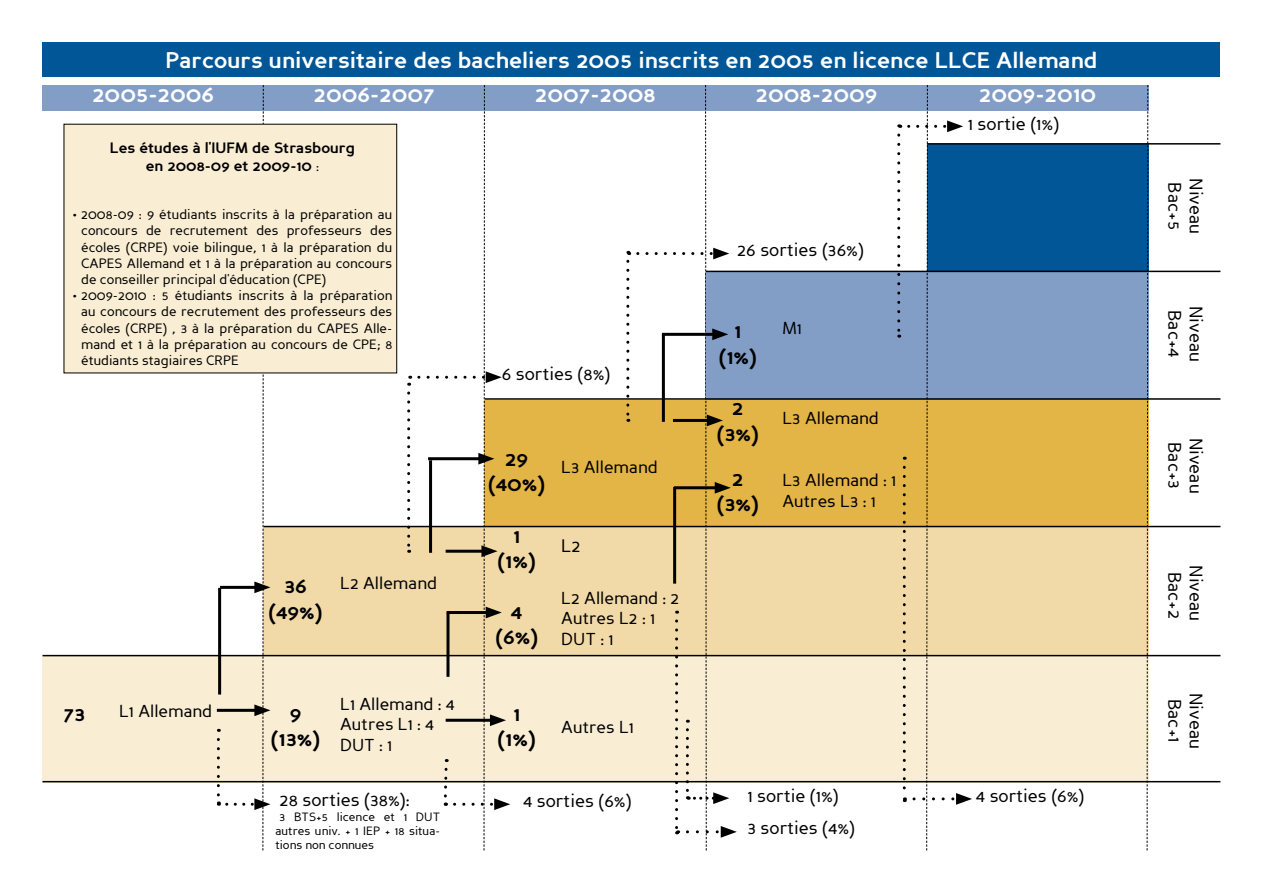
<style>
.page{position:relative;width:1263px;height:893px;background:#fff}
.page>*{position:absolute;margin:0;border:0;box-sizing:border-box;transform-origin:0 0}
.t1{font:700 22.5px "Perspective Sans";color:#fff}
.t2{font:700 21px/25.2px "Perspective Sans";color:#000;text-align:center}
.t3{font:18px/21.6px "Perspective Sans";color:#000;text-align:center}
.t4{font:17.25px/20.7px "Perspective Sans";color:#000}
.t5{font:700 15px/18px "Perspective Sans";color:#000;text-align:center}
.t6{font:13.5px/16.2px "Perspective Sans";color:#000;text-align:justify}
.t7{font:12px/14.4px "Perspective Sans";color:#000;text-align:justify}
.s1{font-weight:400;font-size:13.5px}
</style>
<div class="page">
<div style="left:43px;top:655px;width:221px;height:127px;background:#f9edd4"></div>
<div style="left:485px;top:400px;width:221px;height:127px;background:#e3b446"></div>
<div style="left:264px;top:655px;width:221px;height:127px;background:#f9edd4"></div>
<div style="left:927px;top:145px;width:221px;height:127px;background:#005697"></div>
<div style="left:927px;top:272px;width:221px;height:128px;background:#829ec7"></div>
<div style="left:706px;top:272px;width:221px;height:128px;background:#829ec7"></div>
<div style="left:706px;top:400px;width:221px;height:127px;background:#e3b446"></div>
<div style="left:927px;top:400px;width:221px;height:127px;background:#e3b446"></div>
<div style="left:264px;top:527px;width:221px;height:128px;background:#f1daa7"></div>
<div style="left:485px;top:527px;width:221px;height:128px;background:#f1daa7"></div>
<div style="left:706px;top:527px;width:221px;height:128px;background:#f1daa7"></div>
<div style="left:927px;top:527px;width:221px;height:128px;background:#f1daa7"></div>
<div style="left:927px;top:655px;width:221px;height:127px;background:#f9edd4"></div>
<div style="left:706px;top:655px;width:221px;height:127px;background:#f9edd4"></div>
<div style="left:485px;top:655px;width:221px;height:127px;background:#f9edd4"></div>
<div style="left:927px;top:85px;width:221px;height:26px;background:#829ec7"></div>
<div style="left:706px;top:85px;width:221px;height:26px;background:#829ec7"></div>
<div style="left:485px;top:85px;width:221px;height:26px;background:#829ec7"></div>
<div style="left:264px;top:85px;width:221px;height:26px;background:#829ec7"></div>
<div style="left:43px;top:85px;width:221px;height:26px;background:#829ec7"></div>
<div style="left:43px;top:43px;width:1177px;height:34px;background:#005697"></div>
<hr style="left:43px;top:655px;width:1177px;height:1px;background:#000">
<hr style="left:485px;top:398px;width:735px;height:2px;background:#000">
<hr style="left:927px;top:143px;width:293px;height:2px;background:#000">
<hr style="left:706px;top:271px;width:514px;height:1px;background:#000">
<hr style="left:264px;top:526px;width:956px;height:1px;background:#000">
<svg style="left:1146px;top:85px;width:2px;height:766px"></svg>
<hr style="left:43px;top:781px;width:1177px;height:1px;background:#000">
<hr style="left:218px;top:709px;width:42px;height:3px;background:#000">
<hr style="left:222px;top:586px;width:38px;height:3px;background:#000">
<hr style="left:218px;top:588px;width:3px;height:106px;background:#000">
<svg style="left:217px;top:739px;width:3px;height:67px"></svg>
<svg style="left:626px;top:261px;width:3px;height:161px"></svg>
<svg style="left:407px;top:393px;width:3px;height:160px"></svg>
<svg style="left:409px;top:376px;width:2px;height:10px"></svg>
<svg style="left:419px;top:85px;width:91px;height:765px"></svg>
<svg style="left:638px;top:85px;width:99px;height:766px"></svg>
<svg style="left:897px;top:85px;width:75px;height:766px"></svg>
<svg style="left:227px;top:85px;width:43px;height:765px"></svg>
<div style="left:64px;top:124px;width:333px;height:249px;background:#f9edd4"></div>
<h1 class="t1" style="left:165px;top:47px;width:934px">Parcours universitaire des bacheliers 2005 inscrits en 2005 en licence LLCE Allemand</h1>
<h1 class="t1" style="left:92px;top:81px;width:123px">2005-2006</h1>
<h1 class="t1" style="left:314px;top:81px;width:123px">2006-2007</h1>
<h1 class="t1" style="left:535px;top:81px;width:122px">2007-2008</h1>
<h1 class="t1" style="left:755px;top:81px;width:123px">2008-2009</h1>
<h1 class="t1" style="left:979px;top:81px;width:119px">2009-2010</h1>
<p class="t5" style="left:110px;top:138px;width:247px">Les études à l'IUFM de Strasbourg en 2008-09 et 2009-10 <span class="s1">:</span></p>
<p class="t6" style="left:81px;top:207px;width:313px;text-indent:-9px">• 2008-09 : 9 étudiants inscrits à la préparation au concours de recrutement des professeurs des écoles (CRPE) voie bilingue, 1 à la préparation du CAPES Allemand et 1 à la préparation au concours de conseiller principal d'éducation (CPE)</p>
<p class="t6" style="left:81px;top:288px;width:313px;text-indent:-9px">• 2009-2010 : 5 étudiants inscrits à la préparation au concours de recrutement des professeurs des écoles (CRPE) , 3 à la préparation du CAPES Alle&shy;mand et 1 à la préparation au concours de CPE; 8 étudiants stagiaires CRPE</p>
<h2 class="t2" style="left:63px;top:701px;width:24px">73</h2>
<p class="t4" style="left:119px;top:700px;width:95px">L1 Allemand</p>
<h2 class="t2" style="left:269px;top:574px;width:55px">36 (49%)</h2>
<p class="t4" style="left:340px;top:573px;width:98px">L2 Allemand</p>
<h2 class="t2" style="left:271px;top:701px;width:51px">9 (13%)</h2>
<p class="t4" style="left:340px;top:694px;width:116px">L1 Allemand : 4<br>Autres L1 : 4<br>DUT : 1</p>
<h3 class="t3" style="left:280px;top:789px;width:132px">28 sorties (38%):</h3>
<p class="t7" style="left:275px;top:809px;width:166px;text-indent:4px">3 BTS+5 licence et 1 DUT autres univ. + 1 IEP + 18 situa&shy;tions non connues</p>
<h3 class="t3" style="left:502px;top:363px;width:110px">6 sorties (8%)</h3>
<h2 class="t2" style="left:488px;top:446px;width:58px">29 (40%)</h2>
<h2 class="t2" style="left:498px;top:523px;width:40px">1 (1%)</h2>
<h2 class="t2" style="left:495px;top:599px;width:44px">4 (6%)</h2>
<p class="t4" style="left:561px;top:457px;width:98px">L3 Allemand</p>
<h3 class="t3" style="left:561px;top:535px;width:21px">L2</h3>
<p class="t4" style="left:561px;top:587px;width:120px">L2 Allemand : 2<br>Autres L2 : 1<br>DUT : 1</p>
<h2 class="t2" style="left:498px;top:701px;width:40px">1 (1%)</h2>
<p class="t4" style="left:561px;top:717px;width:74px">Autres L1</p>
<h3 class="t3" style="left:737px;top:239px;width:128px">26 sorties (36%)</h3>
<h2 class="t2" style="left:719px;top:319px;width:40px">1 (1%)</h2>
<h2 class="t2" style="left:717px;top:396px;width:44px">2 (3%)</h2>
<h2 class="t2" style="left:717px;top:466px;width:44px">2 (3%)</h2>
<p class="t4" style="left:782px;top:318px;width:21px">M1</p>
<p class="t4" style="left:782px;top:408px;width:98px">L3 Allemand</p>
<p class="t4" style="left:782px;top:470px;width:115px">L3 Allemand : 1<br>Autres L3 : 1</p>
<h3 class="t3" style="left:968px;top:114px;width:93px">1 sortie (1%)</h3>
<h3 class="t3" style="left:523px;top:790px;width:110px">4 sorties (6%)</h3>
<h3 class="t3" style="left:747px;top:780px;width:109px;line-height:32px;text-align:left">1 sortie (1%)<br>3 sorties (4%)</h3>
<h3 class="t3" style="left:976px;top:785px;width:110px">4 sorties (6%)</h3>
<h3 class="t3" style="left:1185px;top:182px;width:49px;rotate:90deg">Bac+5</h3>
<h3 class="t3" style="left:1207px;top:178px;width:58px;rotate:90deg">Niveau</h3>
<h3 class="t3" style="left:1185px;top:310px;width:49px;rotate:90deg">Bac+4</h3>
<h3 class="t3" style="left:1207px;top:306px;width:58px;rotate:90deg">Niveau</h3>
<h3 class="t3" style="left:1185px;top:442px;width:48px;rotate:90deg">Bac+3</h3>
<h3 class="t3" style="left:1207px;top:437px;width:58px;rotate:90deg">Niveau</h3>
<h3 class="t3" style="left:1185px;top:572px;width:49px;rotate:90deg">Bac+2</h3>
<h3 class="t3" style="left:1207px;top:565px;width:58px;rotate:90deg">Niveau</h3>
<h3 class="t3" style="left:1207px;top:693px;width:58px;rotate:90deg">Niveau<br>Bac+1</h3>
</div>
